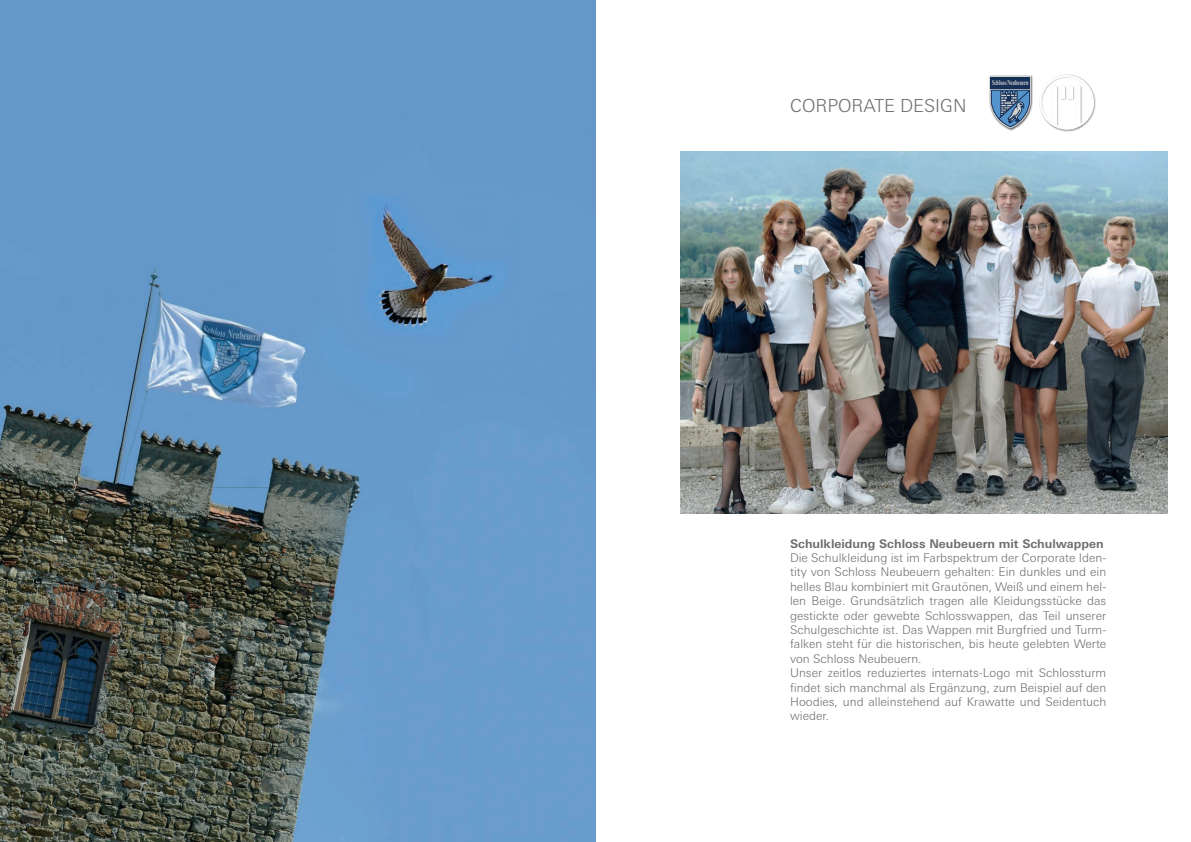
<style>
.page{position:relative;width:1191px;height:842px;background:#fff}
.page>*{position:absolute;margin:0;border:0;box-sizing:border-box;transform-origin:0 0}
.t1{font:300 18px "Univers Next Pro";color:#6d6e71}
.t2{font:300 12px/14.4px "Univers Next Pro";color:#6d6e71}
.t3{font:700 12px "Univers Next Pro";color:#6d6e71}
.t4{font:700 condensed 7.2px "M Times New Roman";letter-spacing:.01em;color:#cfd2d1;scale:.73 1}
</style>
<div class="page">
<img style="left:0;top:0;width:595px;height:842px">
<img style="left:680px;top:151px;width:487px;height:362px">
<img style="left:990px;top:75px;width:43px;height:56px">
<svg style="left:989px;top:76px;width:42px;height:52px"></svg>
<img style="left:1040px;top:74px;width:56px;height:58px">
<div style="left:1039px;top:75px;width:54px;height:54px;border:2px solid #fff;border-radius:50%"></div>
<svg style="left:1052px;top:86px;width:4px;height:40px"></svg>
<hr style="left:1060px;top:86px;width:4px;height:13px;background:#fff">
<hr style="left:1068px;top:86px;width:4px;height:13px;background:#fff">
<svg style="left:1075px;top:86px;width:5px;height:40px"></svg>
<h1 class="t1" style="left:790px;top:96px;width:178px">CORPORATE DESIGN</h1>
<p class="t4" style="left:992px;top:79px;width:52px">Schloss Neubeuern</p>
<p class="t3" style="left:790px;top:537px;width:315px">Schulkleidung Schloss Neubeuern mit Schulwappen</p>
<p class="t2" style="left:790px;top:551px;width:318px">Die Schulkleidung ist im Farbspektrum der Corporate Iden&shy;tity von Schloss Neubeuern gehalten: Ein dunkles und ein helles Blau kombiniert mit Grautönen, Weiß und einem hel&shy;len Beige. Grundsätzlich tragen alle Kleidungsstücke das gestickte oder gewebte Schlosswappen, das Teil unserer Schulgeschichte ist. Das Wappen mit Burgfried und Turm&shy;falken steht für die historischen, bis heute gelebten Werte von Schloss Neubeuern.<br>Unser zeitlos reduziertes internats-Logo mit Schlossturm findet sich manchmal als Ergänzung, zum Beispiel auf den Hoodies, und alleinstehend auf Krawatte und Seidentuch wieder.</p>
</div>
